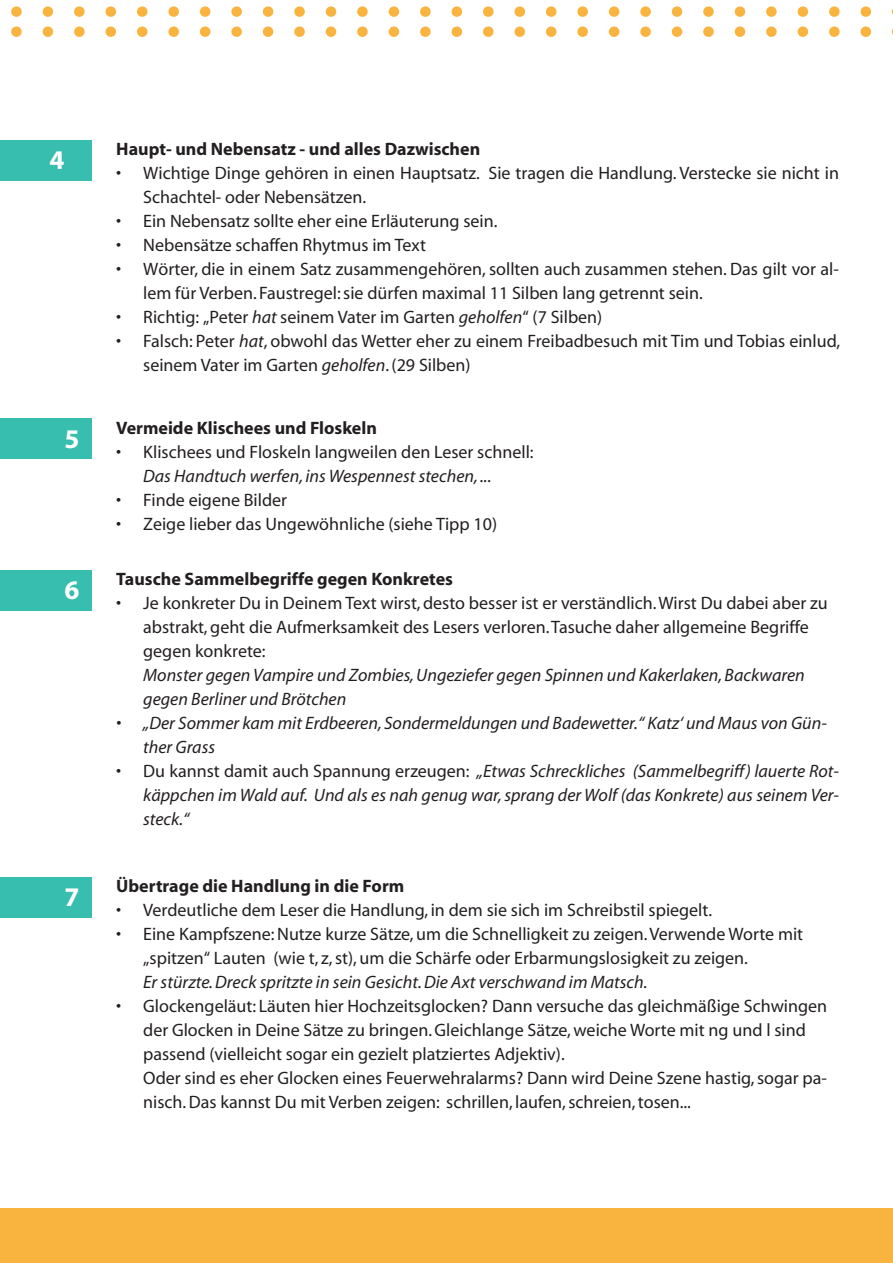
<style>
.page{position:relative;width:893px;height:1263px;background:#fff}
.page>*{position:absolute;margin:0;border:0;box-sizing:border-box;transform-origin:0 0}
.t1{font:700 27px "Myriad";color:#fff}
.t2{font:18px/24px "Myriad";color:#231f20}
.t3{font:italic 18px/24px "Myriad";color:#231f20}
.t4{font:700 18px "Myriad";color:#231f20}
.s1{font-style:italic}
.s2{font-style:normal}
</style>
<div class="page">
<div style="left:0;top:419px;width:91px;height:40px;background:#38beae"></div>
<div style="left:0;top:877px;width:91px;height:40px;background:#38beae"></div>
<div style="left:0;top:570px;width:91px;height:41px;background:#38beae"></div>
<div style="left:0;top:140px;width:91px;height:41px;background:#38beae"></div>
<div style="left:0;top:1209px;width:893px;height:54px;background:#f9b43f"></div>
<svg style="left:16px;top:6px;width:877px;height:11px"></svg>
<svg style="left:16px;top:26px;width:877px;height:11px"></svg>
<h1 class="t1" style="left:50px;top:146px;width:16px">4</h1>
<h1 class="t1" style="left:65px;top:425px;width:16px">5</h1>
<h1 class="t1" style="left:65px;top:576px;width:16px">6</h1>
<h1 class="t1" style="left:65px;top:883px;width:16px">7</h1>
<p class="t4" style="left:116px;top:140px;width:365px">Haupt- und Nebensatz - und alles Dazwischen</p>
<p class="t2" style="left:143px;top:162px;width:697px;text-indent:-27px">• Wichtige Dinge gehören in einen Hauptsatz. Sie tragen die Handlung. Verstecke sie nicht in<br>Schachtel- oder Nebensätzen.</p>
<p class="t2" style="left:116px;top:210px;width:383px">• Ein Nebensatz sollte eher eine Erläuterung sein.</p>
<p class="t2" style="left:116px;top:234px;width:311px">• Nebensätze schaffen Rhytmus im Text</p>
<p class="t2" style="left:143px;top:258px;width:697px;text-indent:-27px">• Wörter, die in einem Satz zusammengehören, sollten auch zusammen stehen. Das gilt vor al&shy;lem für Verben. Faustregel: sie dürfen maximal 11 Silben lang getrennt sein.</p>
<p class="t2" style="left:116px;top:306px;width:488px">• Richtig: „Peter <span class="s1">hat</span> seinem Vater im Garten <span class="s1">geholfen</span>“ (7 Silben)</p>
<p class="t2" style="left:143px;top:330px;width:698px;text-indent:-27px">• Falsch: Peter <span class="s1">hat</span>, obwohl das Wetter eher zu einem Freibadbesuch mit Tim und Tobias einlud, seinem Vater im Garten <span class="s1">geholfen</span>. (29 Silben)</p>
<p class="t4" style="left:116px;top:418px;width:262px">Vermeide Klischees und Floskeln</p>
<p class="t2" style="left:116px;top:440px;width:419px">• Klischees und Floskeln langweilen den Leser schnell:</p>
<p class="t3" style="left:143px;top:464px;width:350px">Das Handtuch werfen, ins Wespennest stechen, ...</p>
<p class="t2" style="left:116px;top:488px;width:172px">• Finde eigene Bilder</p>
<p class="t2" style="left:116px;top:512px;width:382px">• Zeige lieber das Ungewöhnliche (siehe Tipp 10)</p>
<p class="t4" style="left:116px;top:570px;width:338px">Tausche Sammelbegriffe gegen Konkretes</p>
<p class="t2" style="left:143px;top:592px;width:686px;text-indent:-27px">• Je konkreter Du in Deinem Text wirst, desto besser ist er verständlich. Wirst Du dabei aber zu abstrakt, geht die Aufmerksamkeit des Lesers verloren. Tasuche daher allgemeine Begriffe gegen konkrete:</p>
<p class="t3" style="left:143px;top:664px;width:663px">Monster gegen Vampire und Zombies, Ungeziefer gegen Spinnen und Kakerlaken, Backwaren gegen Berliner und Brötchen</p>
<p class="t3" style="left:143px;top:712px;width:685px;text-indent:-27px">• „Der Sommer kam mit Erdbeeren, Sondermeldungen und Badewetter.“ Katz‘ und Maus von Gün&shy;ther Grass</p>
<p class="t3" style="left:143px;top:760px;width:697px;text-align:justify;text-indent:-27px"><span class="s2">• Du kannst damit auch Spannung erzeugen:</span> „Etwas Schreckliches (Sammelbegriff) lauerte Rot&shy;käppchen im Wald auf. Und als es nah genug war, sprang der Wolf (das Konkrete) aus seinem Ver&shy;steck.“</p>
<p class="t4" style="left:116px;top:876px;width:290px">Übertrage die Handlung in die Form</p>
<p class="t2" style="left:116px;top:898px;width:597px">• Verdeutliche dem Leser die Handlung, in dem sie sich im Schreibstil spiegelt.</p>
<p class="t2" style="left:143px;top:922px;width:661px;text-indent:-27px">• Eine Kampfszene: Nutze kurze Sätze, um die Schnelligkeit zu zeigen. Verwende Worte mit „spitzen“ Lauten (wie t, z, st), um die Schärfe oder Erbarmungslosigkeit zu zeigen.</p>
<p class="t3" style="left:143px;top:970px;width:506px">Er stürzte. Dreck spritzte in sein Gesicht. Die Axt verschwand im Matsch.</p>
<p class="t2" style="left:143px;top:994px;width:685px;text-indent:-27px">• Glockengeläut: Läuten hier Hochzeitsglocken? Dann versuche das gleichmäßige Schwingen der Glocken in Deine Sätze zu bringen. Gleichlange Sätze, weiche Worte mit ng und l sind passend (vielleicht sogar ein gezielt platziertes Adjektiv).<br>Oder sind es eher Glocken eines Feuerwehralarms? Dann wird Deine Szene hastig, sogar pa&shy;nisch. Das kannst Du mit Verben zeigen: schrillen, laufen, schreien, tosen...</p>
</div>
